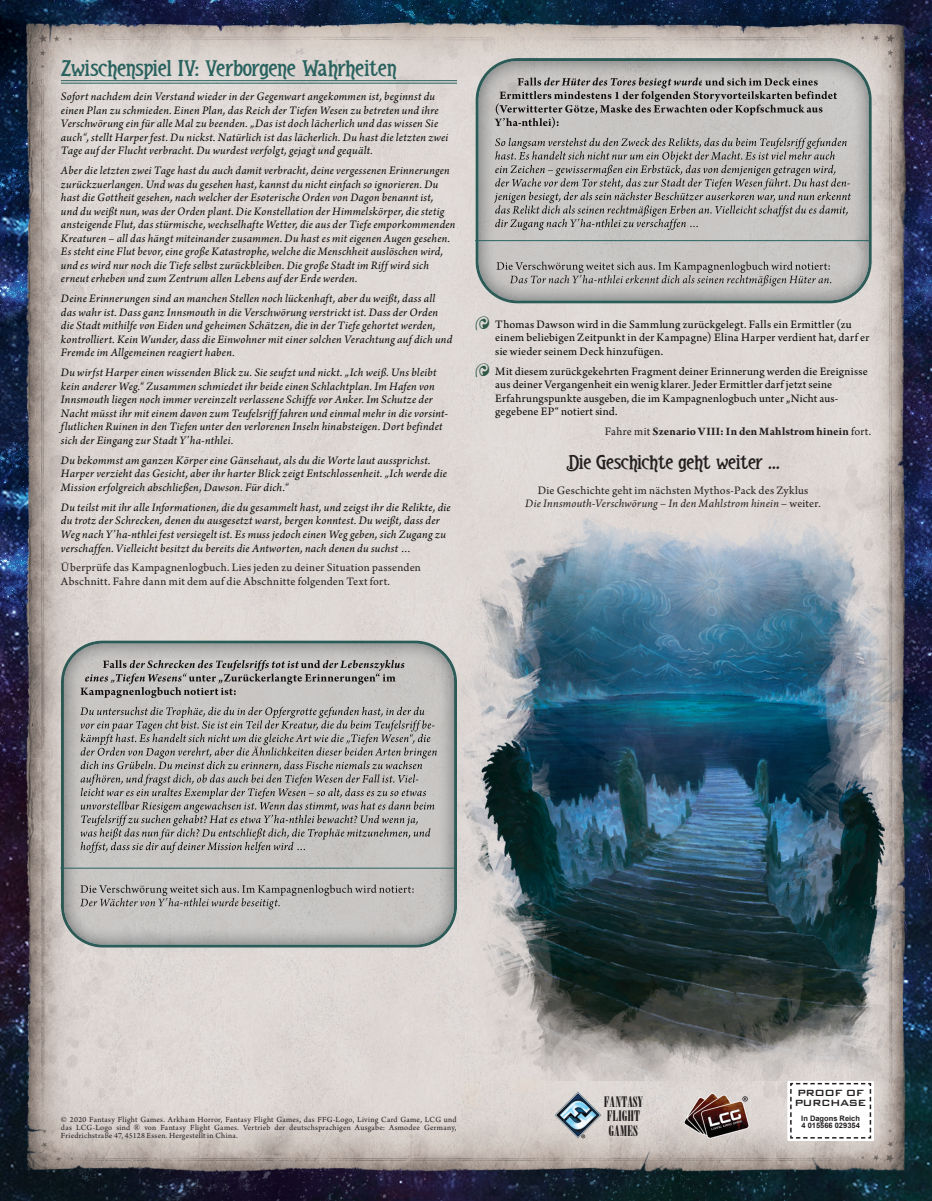
<style>
.page{position:relative;width:932px;height:1201px;background:#fff}
.page>*{position:absolute;margin:0;border:0;box-sizing:border-box;transform-origin:0 0}
.t1{font:24px "Teutonic";letter-spacing:-.015em;color:#29625f;scale:1.1 1}
.t2{font:21px "Teutonic";letter-spacing:-.02em;color:#231f20;scale:1.1 1}
.t3{font:14.55px/14.5px "Bodoni Poster Cond SSK";color:#231f20}
.t4{font:italic 12px/13.5px "Arno Pro";letter-spacing:.02em;color:#050605}
.t5{font:12px/13.5px "Arno Pro";letter-spacing:.015em;color:#040503}
.t6{font:12px/13.5px "Arno Pro";letter-spacing:.015em;color:#231f20}
.t7{font:700 12px "Arno Pro";letter-spacing:.02em;color:#231f20}
.t8{font:500 12px/10.5px "Bank Gothic BT";letter-spacing:-.05em;color:#231f20}
.t9{font:8.25px/8.2px "Arno Pro";letter-spacing:.03em;color:#231f20;text-align:justify}
.t10{font:700 7.5px/7.5px "Arial";color:#231f20}
.s1{font-weight:400}
.s2{font-style:italic}
.s3{font-family:"Times New Roman"}
</style>
<div class="page">
<img style="left:0;top:0;width:413px;height:624px">
<img style="left:413px;top:0;width:519px;height:95px">
<div style="left:413px;top:95px;width:105px;height:423px;background:#dfd9d6"></div>
<img style="left:834px;top:95px;width:98px;height:423px">
<div style="left:518px;top:303px;width:316px;height:211px;background:#ded8d5"></div>
<img style="left:413px;top:518px;width:53px;height:682px">
<img style="left:887px;top:518px;width:45px;height:682px">
<img style="left:0;top:624px;width:98px;height:576px">
<img style="left:98px;top:947px;width:316px;height:253px">
<img style="left:466px;top:1080px;width:421px;height:120px">
<hr style="left:61px;top:80px;width:396px;height:1px;background:#29625f">
<hr style="left:61px;top:83px;width:396px;height:1px;background:#29625f">
<img style="left:61px;top:640px;width:396px;height:307px">
<hr style="left:60px;top:867px;width:395px;height:1px;background:#29625f">
<img style="left:475px;top:58px;width:396px;height:245px">
<hr style="left:475px;top:240px;width:395px;height:1px;background:#29625f">
<img style="left:554px;top:1091px;width:47px;height:47px">
<img style="left:788px;top:1080px;width:85px;height:60px">
<svg style="left:789px;top:1082px;width:83px;height:57px"></svg>
<img style="left:682px;top:1091px;width:68px;height:47px">
<img style="left:457px;top:514px;width:445px;height:566px">
<svg style="left:0;top:0;width:8px;height:5px"></svg>
<svg style="left:924px;top:0;width:8px;height:5px"></svg>
<svg style="left:476px;top:316px;width:13px;height:14px"></svg>
<svg style="left:476px;top:363px;width:13px;height:14px"></svg>
<h1 class="t1" style="left:61px;top:54px;width:307px">Zwischenspiel IV: Verborgene Wahrheiten</h1>
<p class="t4" style="left:61px;top:91px;width:389px">Sofort nachdem dein Verstand wieder in der Gegenwart angekommen ist, beginnst du einen Plan zu schmieden. Einen Plan, das Reich der Tiefen Wesen zu betreten und ihre Verschwörung ein für alle Mal zu beenden. „Das ist doch lächerlich und das wissen Sie auch“, stellt Harper fest. Du nickst. Natürlich ist das lächerlich. Du hast die letzten zwei Tage auf der Flucht verbracht. Du wurdest verfolgt, gejagt und gequält.</p>
<p class="t4" style="left:61px;top:165px;width:396px">Aber die letzten zwei Tage hast du auch damit verbracht, deine vergessenen Erinnerungen zurückzuerlangen. Und was du gesehen hast, kannst du nicht einfach so ignorieren. Du hast die Gottheit gesehen, nach welcher der Esoterische Orden von Dagon benannt ist,<br>und du weißt nun, was der Orden plant. Die Konstellation der Himmelskörper, die stetig ansteigende Flut, das stürmische, wechselhafte Wetter, die aus der Tiefe emporkommenden Kreaturen – all das hängt miteinander zusammen. Du hast es mit eigenen Augen gesehen.<br>Es steht eine Flut bevor, eine große Katastrophe, welche die Menschheit auslöschen wird, und es wird nur noch die Tiefe selbst zurückbleiben. Die große Stadt im Riff wird sich erneut erheben und zum Zentrum allen Lebens auf der Erde werden.</p>
<p class="t4" style="left:61px;top:293px;width:393px">Deine Erinnerungen sind an manchen Stellen noch lückenhaft, aber du weißt, dass all das wahr ist. Dass ganz Innsmouth in die Verschwörung verstrickt ist. Dass der Orden die Stadt mithilfe von Eiden und geheimen Schätzen, die in der Tiefe gehortet werden, kontrolliert. Kein Wunder, dass die Einwohner mit einer solchen Verachtung auf dich und Fremde im Allgemeinen reagiert haben.</p>
<p class="t4" style="left:61px;top:367px;width:388px">Du wirfst Harper einen wissenden Blick zu. Sie seufzt und nickt. „Ich weiß. Uns bleibt kein anderer Weg.“ Zusammen schmiedet ihr beide einen Schlachtplan. Im Hafen von Innsmouth liegen noch immer vereinzelt verlassene Schiffe vor Anker. Im Schutze der Nacht müsst ihr mit einem davon zum Teufelsriff fahren und einmal mehr in die vorsint&shy;flutlichen Ruinen in den Tiefen unter den verlorenen Inseln hinabsteigen. Dort befindet sich der Eingang zur Stadt Y’ha-nthlei.</p>
<p class="t4" style="left:61px;top:454px;width:387px">Du bekommst am ganzen Körper eine Gänsehaut, als du die Worte laut aussprichst.<br>Harper verzieht das Gesicht, aber ihr harter Blick zeigt Entschlossenheit. „Ich werde die<br>Mission erfolgreich abschließen, Dawson. Für dich.“</p>
<p class="t4" style="left:61px;top:501px;width:391px">Du teilst mit ihr alle Informationen, die du gesammelt hast, und zeigst ihr die Relikte, die du trotz der Schrecken, denen du ausgesetzt warst, bergen konntest. Du weißt, dass der Weg nach Y’ha-nthlei fest versiegelt ist. Es muss jedoch einen Weg geben, sich Zugang zu verschaffen. Vielleicht besitzt du bereits die Antworten, nach denen du suchst …</p>
<p class="t6" style="left:61px;top:562px;width:361px">Überprüfe das Kampagnenlogbuch. Lies jeden zu deiner Situation passenden<br>Abschnitt. Fahre dann mit dem auf die Abschnitte folgenden Text fort.</p>
<p class="t5" style="left:495px;top:318px;width:375px">Thomas Dawson wird in die Sammlung zurückgelegt. Falls ein Ermittler (zu einem beliebigen Zeitpunkt in der Kampagne) Elina Harper verdient hat, darf er sie wieder seinem Deck hinzufügen.</p>
<p class="t5" style="left:495px;top:365px;width:374px">Mit diesem zurückgekehrten Fragment deiner Erinnerung werden die Ereignisse aus deiner Vergangenheit ein wenig klarer. Jeder Ermittler darf jetzt seine Erfahrungspunkte ausgeben, die im Kampagnenlogbuch unter „Nicht aus&shy;gegebene EP“ notiert sind.</p>
<p class="t7" style="left:605px;top:424px;width:268px"><span class="s1">Fahre mit</span> Szenario VIII: In den Mahlstrom hinein <span class="s1">fort.</span></p>
<h2 class="t2" style="left:566px;top:450px;width:195px">Die Geschichte geht weiter …</h2>
<p class="t6" style="left:525px;top:484px;width:297px;text-align:center">Die Geschichte geht im nächsten Mythos-Pack des Zyklus<br><span class="s2">Die Innsmouth-Verschwörung – In den Mahlstrom hinein</span> – weiter.</p>
<p class="t9" style="left:61px;top:1115px;width:397px">© 2020 Fantasy Flight Games. Arkham Horror, Fantasy Flight Games, das FFG-Logo, Living Card Game, LCG und das LCG-Logo sind <span class="s3">®</span> von Fantasy Flight Games. Vertrieb der deutschsprachigen Ausgabe: Asmodee Germany, Friedrichstraße 47, 45128 Essen. Hergestellt in China.</p>
<p class="t3" style="left:604px;top:1094px;width:41px">FANTASY<br>FLIGHT<br>GAMES</p>
<p class="t8" style="left:794px;top:1086px;width:74px">PROOF OF<br>PURCHASE</p>
<p class="t10" style="left:801px;top:1114px;width:60px">In Dagons Reich<br>4 015566 029354</p>
</div>
